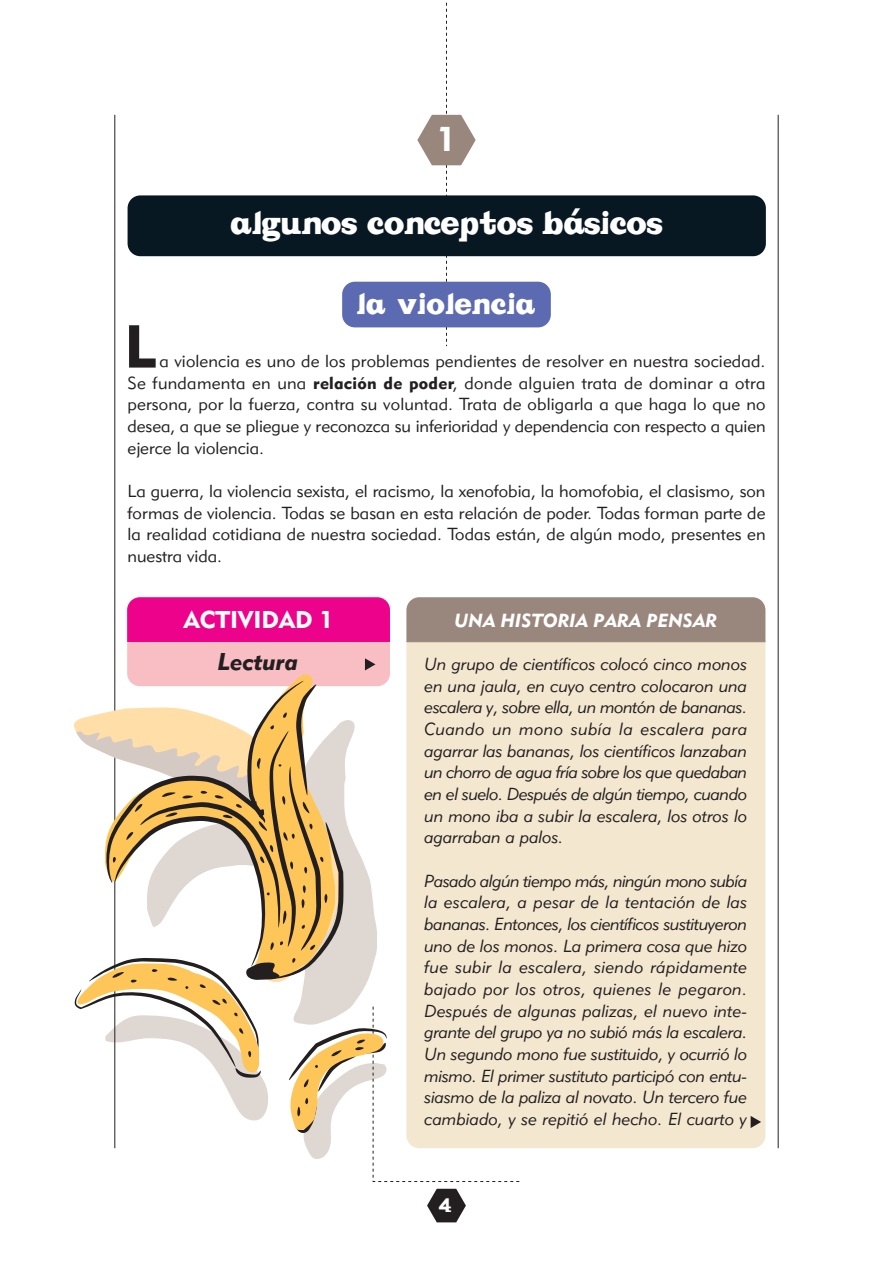
<style>
.page{position:relative;width:893px;height:1263px;background:#fff}
.page>*{position:absolute;margin:0;border:0;box-sizing:border-box;transform-origin:0 0}
.t1{font:59.7px "Geometric 415 BT Black A";color:#231f20}
.t2{font:34.5px "Vintage";color:#fff}
.t3{font:34.05px "Geometric 415 BT Black A";color:#fff}
.t4{font:31.5px "Vintage";letter-spacing:.02em;color:#fff}
.t5{font:24px "Geometric 415 BT Black A";color:#fff}
.t6{font:24px "Geometric 415 BT Black Italic A";color:#231f20}
.t7{font:22.5px "Vintage";color:#fff}
.t8{font:18.75px "Geometric 415 BT Black Italic A";color:#fff}
.t9{font:17.25px/21.6px "Geometric 415 BT Lite Italic A";letter-spacing:.005em;color:#231f20;text-align:justify}
.t10{font:17.25px/21.6px "Geometric 415 BT Lite A";color:#231f20;text-align:justify}
.s1{font-family:"Geometric 415 BT Black A"}
</style>
<div class="page">
<div style="left:406px;top:597px;width:359px;height:551px;background:#f3e7d0;border-radius:13px"></div>
<div style="left:406px;top:597px;width:359px;height:45px;background:#99877d"></div>
<div style="left:127px;top:597px;width:263px;height:89px;background:#f9bec4;border-radius:13px"></div>
<div style="left:127px;top:597px;width:263px;height:45px;background:#ed028c"></div>
<div style="left:342px;top:282px;width:209px;height:45px;background:#5c6ab1;border-radius:13px"></div>
<hr style="left:778px;top:115px;width:1px;height:1033px;background:#231f20">
<hr style="left:114px;top:115px;width:1px;height:1033px;background:#231f20">
<svg style="left:427px;top:1189px;width:39px;height:33px"></svg>
<svg style="left:417px;top:2px;width:59px;height:344px"></svg>
<svg style="left:751px;top:1116px;width:10px;height:12px"></svg>
<div style="left:128px;top:195px;width:638px;height:61px;background:#071822;border-radius:13px"></div>
<svg style="left:74px;top:681px;width:446px;height:501px"></svg>
<svg style="left:365px;top:658px;width:10px;height:12px"></svg>
<h3 class="t3" style="left:437px;top:127px;width:21px">1</h3>
<h2 class="t2" style="left:231px;top:211px;width:433px">algunos conceptos básicos</h2>
<h3 class="t4" style="left:357px;top:292px;width:180px">la violencia</h3>
<h1 class="t1" style="left:124px;top:325px;width:33px">L</h1>
<p class="t10" style="left:128px;top:352px;width:639px;text-indent:32px">a violencia es uno de los problemas pendientes de resolver en nuestra sociedad.<br>Se fundamenta en una <span class="s1">relación de poder</span>, donde alguien trata de dominar a otra persona, por la fuerza, contra su voluntad. Trata de obligarla a que haga lo que no desea, a que se pliegue y reconozca su inferioridad y dependencia con respecto a quien ejerce la violencia.</p>
<p class="t10" style="left:128px;top:482px;width:639px">La guerra, la violencia sexista, el racismo, la xenofobia, la homofobia, el clasismo, son formas de violencia. Todas se basan en esta relación de poder. Todas forman parte de la realidad cotidiana de nuestra sociedad. Todas están, de algún modo, presentes en nuestra vida.</p>
<h3 class="t5" style="left:184px;top:611px;width:151px">ACTIVIDAD 1</h3>
<h3 class="t6" style="left:218px;top:653px;width:82px">Lectura</h3>
<p class="t8" style="left:455px;top:613px;width:264px">UNA HISTORIA PARA PENSAR</p>
<p class="t9" style="left:425px;top:655px;width:324px">Un grupo de científicos colocó cinco monos en una jaula, en cuyo centro colocaron una escalera y, sobre ella, un montón de bananas.<br>Cuando un mono subía la escalera para agarrar las bananas, los científicos lanzaban un chorro de agua fría sobre los que quedaban en el suelo. Después de algún tiempo, cuando un mono iba a subir la escalera, los otros lo agarraban a palos.</p>
<p class="t9" style="left:425px;top:871px;width:324px">Pasado algún tiempo más, ningún mono subía la escalera, a pesar de la tentación de las bananas. Entonces, los científicos sustituyeron uno de los monos. La primera cosa que hizo fue subir la escalera, siendo rápidamente bajado por los otros, quienes le pegaron.<br>Después de algunas palizas, el nuevo inte&shy;grante del grupo ya no subió más la escalera.<br>Un segundo mono fue sustituido, y ocurrió lo mismo. El primer sustituto participó con entu&shy;siasmo de la paliza al novato. Un tercero fue cambiado, y se repitió el hecho. El cuarto y</p>
<h3 class="t7" style="left:438px;top:1197px;width:15px">4</h3>
</div>
